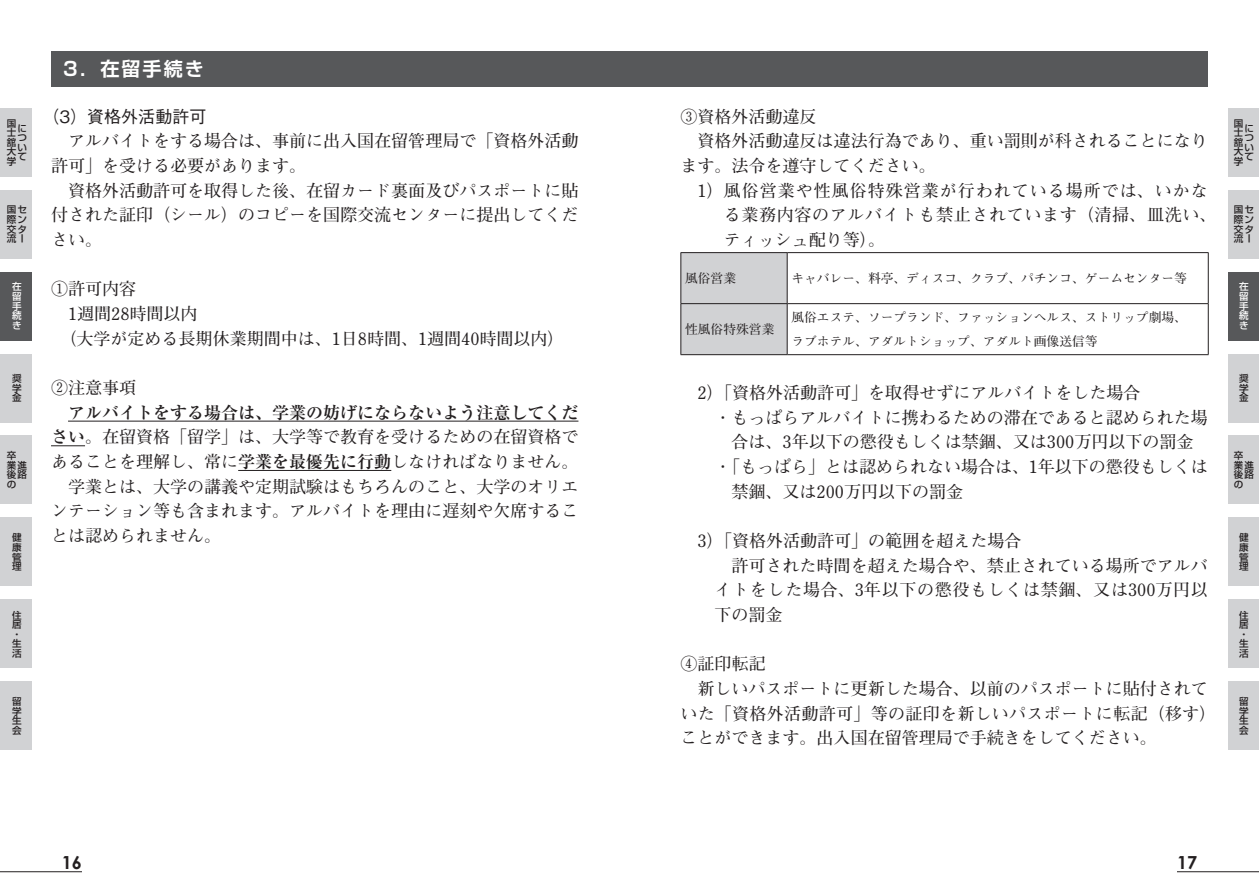
<style>
.page{position:relative;width:1259px;height:893px;background:#fff}
.page>*{position:absolute;margin:0;border:0;box-sizing:border-box;transform-origin:0 0}
.t1{font:700 19.2px "Shin Go Pro De";letter-spacing:.1em;color:#fff}
.t2{font:700 18px "Century Gothic";color:#231f20}
.t3{font:700 16.95px/24.6px "Futo Min A101 Pro";color:#231f20}
.t4{font:700 16.95px "Futo Min A101 Pro";letter-spacing:.04em;color:#231f20}
.t5{font:700 16.95px "Futo Min A101 Pro";letter-spacing:.02em;color:#231f20}
.t6{font:700 16.95px "Ryumin Pr 5";color:#231f20}
.t7{font:700 16.95px "Futo Min A101 Pro";letter-spacing:.06em;color:#231f20}
.t8{font:500 16.95px "Gothic BBB Pr 6 N";color:#231f20}
.t9{font:700 12.75px/24.6px "Futo Min A101 Pro";color:#231f20}
.t10{font:500 9.6px/9.6px "Shin Go Pro";color:#231f20;text-align:justify}
.t11{font:500 9.6px/9.6px "Shin Go Pro";color:#fff;text-align:justify}
.s1{font-family:"Ryumin Pr 5"}
</style>
<div class="page">
<hr style="left:1177px;top:871px;width:82px;height:1px;background:#231f20">
<hr style="left:0;top:871px;width:82px;height:1px;background:#231f20">
<div style="left:51px;top:51px;width:1157px;height:35px;background:#57585a"></div>
<div style="left:0;top:108px;width:31px;height:69px;background:#d1d2d4"></div>
<div style="left:1228px;top:108px;width:31px;height:69px;background:#d1d2d4"></div>
<div style="left:0;top:190px;width:31px;height:68px;background:#d1d2d4"></div>
<div style="left:1228px;top:190px;width:31px;height:68px;background:#d1d2d4"></div>
<div style="left:0;top:272px;width:31px;height:68px;background:#57585a"></div>
<div style="left:1228px;top:272px;width:31px;height:68px;background:#57585a"></div>
<div style="left:0;top:354px;width:31px;height:68px;background:#d1d2d4"></div>
<div style="left:1228px;top:354px;width:31px;height:68px;background:#d1d2d4"></div>
<div style="left:0;top:436px;width:31px;height:68px;background:#d1d2d4"></div>
<div style="left:1228px;top:436px;width:31px;height:68px;background:#d1d2d4"></div>
<div style="left:0;top:518px;width:31px;height:68px;background:#d1d2d4"></div>
<div style="left:1228px;top:518px;width:31px;height:68px;background:#d1d2d4"></div>
<div style="left:0;top:599px;width:31px;height:69px;background:#d1d2d4"></div>
<div style="left:1228px;top:599px;width:31px;height:69px;background:#d1d2d4"></div>
<div style="left:0;top:681px;width:31px;height:69px;background:#d1d2d4"></div>
<div style="left:1228px;top:681px;width:31px;height:69px;background:#d1d2d4"></div>
<div style="left:681px;top:253px;width:106px;height:101px;background:#d1d2d4"></div>
<hr style="left:680px;top:303px;width:107px;height:1px;background:#231f20">
<hr style="left:787px;top:303px;width:421px;height:1px;background:#231f20">
<hr style="left:787px;top:252px;width:421px;height:1px;background:#231f20">
<hr style="left:1208px;top:253px;width:1px;height:50px;background:#231f20">
<hr style="left:1208px;top:304px;width:1px;height:50px;background:#231f20">
<hr style="left:787px;top:354px;width:421px;height:1px;background:#231f20">
<hr style="left:680px;top:252px;width:107px;height:1px;background:#231f20">
<hr style="left:680px;top:253px;width:1px;height:50px;background:#231f20">
<hr style="left:787px;top:253px;width:1px;height:50px;background:#231f20">
<hr style="left:680px;top:304px;width:1px;height:50px;background:#231f20">
<hr style="left:787px;top:304px;width:1px;height:50px;background:#231f20">
<hr style="left:680px;top:354px;width:107px;height:1px;background:#231f20">
<hr style="left:68px;top:421px;width:510px;height:1px;background:#231f20">
<hr style="left:51px;top:445px;width:34px;height:1px;background:#231f20">
<hr style="left:238px;top:470px;width:153px;height:1px;background:#231f20">
<p class="t1" style="left:63px;top:53px;width:142px">3．在留手続き</p>
<p class="t8" style="left:43px;top:103px;width:165px">（3）資格外活動許可</p>
<p class="t3" style="left:51px;top:127px;width:529px;text-indent:17px">アルバイトをする場合は、事前に出入国在留管理局で「資格外活動許可」を受ける必要があります。</p>
<p class="t3" style="left:51px;top:176px;width:529px;text-align:justify;text-indent:17px">資格外活動許可を取得した後、在留カード裏面及びパスポートに貼付された証印（シール）のコピーを国際交流センターに提出してください。</p>
<p class="t3" style="left:51px;top:275px;width:87px">①許可内容</p>
<p class="t3" style="left:68px;top:299px;width:131px">1週間28時間以内</p>
<p class="t3" style="left:60px;top:324px;width:506px">（大学が定める長期休業期間中は、1日8時間、1週間40時間以内）</p>
<p class="t3" style="left:51px;top:373px;width:87px">②注意事項</p>
<p class="t6" style="left:68px;top:399px;width:512px">アルバイトをする場合は、学業の妨げにならないよう注意してくだ</p>
<p class="t3" style="left:51px;top:423px;width:529px"><span class="s1">さい</span>。在留資格「留学」は、大学等で教育を受けるための在留資格で</p>
<p class="t3" style="left:51px;top:447px;width:529px">あることを理解し、常に<span class="s1">学業を最優先に行動</span>しなければなりません。</p>
<p class="t3" style="left:68px;top:472px;width:512px">学業とは、大学の講義や定期試験はもちろんのこと、大学のオリエ</p>
<p class="t3" style="left:51px;top:497px;width:529px">ンテーション等も含まれます。アルバイトを理由に遅刻や欠席するこ</p>
<p class="t3" style="left:51px;top:521px;width:172px">とは認められません。</p>
<p class="t3" style="left:680px;top:102px;width:138px">③資格外活動違反</p>
<p class="t3" style="left:697px;top:127px;width:512px">資格外活動違反は違法行為であり、重い罰則が科されることになり</p>
<p class="t3" style="left:680px;top:151px;width:257px">ます。法令を遵守してください。</p>
<p class="t7" style="left:697px;top:177px;width:512px">1）風俗営業や性風俗特殊営業が行われている場所では、いかな</p>
<p class="t4" style="left:723px;top:202px;width:494px">る業務内容のアルバイトも禁止されています（清掃、皿洗い、</p>
<p class="t3" style="left:723px;top:225px;width:163px">ティッシュ配り等）。</p>
<p class="t9" style="left:685px;top:264px;width:53px">風俗営業</p>
<p class="t9" style="left:791px;top:264px;width:397px">キャバレー、料亭、ディスコ、クラブ、パチンコ、ゲームセンター等</p>
<p class="t9" style="left:685px;top:315px;width:91px">性風俗特殊営業</p>
<p class="t10" style="left:7px;top:117px;width:11px">国士舘大学</p>
<p class="t10" style="left:7px;top:204px;width:21px">国セ際ン交タ流ー</p>
<p class="t10" style="left:1233px;top:204px;width:21px">国セ際ン交タ流ー</p>
<p class="t10" style="left:1233px;top:117px;width:11px">国士舘大学</p>
<p class="t10" style="left:17px;top:122px;width:11px">について</p>
<p class="t10" style="left:1244px;top:122px;width:11px">について</p>
<p class="t11" style="left:12px;top:281px;width:11px">在留手続き</p>
<p class="t11" style="left:1239px;top:281px;width:11px">在留手続き</p>
<p class="t9" style="left:791px;top:303px;width:397px">風俗エステ、ソープランド、ファッションヘルス、ストリップ劇場、ラブホテル、アダルトショップ、アダルト画像送信等</p>
<p class="t3" style="left:697px;top:378px;width:444px">2）「資格外活動許可」を取得せずにアルバイトをした場合</p>
<p class="t3" style="left:714px;top:403px;width:495px">・もっぱらアルバイトに携わるための滞在であると認められた場</p>
<p class="t3" style="left:731px;top:427px;width:463px">合は、3年以下の懲役もしくは禁錮、又は300万円以下の罰金</p>
<p class="t3" style="left:714px;top:452px;width:495px">・「もっぱら」とは認められない場合は、1年以下の懲役もしくは</p>
<p class="t3" style="left:731px;top:477px;width:233px">禁錮、又は200万円以下の罰金</p>
<p class="t3" style="left:697px;top:526px;width:325px">3）「資格外活動許可」の範囲を超えた場合</p>
<p class="t3" style="left:731px;top:551px;width:478px">許可された時間を超えた場合や、禁止されている場所でアルバ</p>
<p class="t4" style="left:714px;top:577px;width:495px">イトをした場合、3年以下の懲役もしくは禁錮、又は300万円以</p>
<p class="t3" style="left:714px;top:600px;width:70px">下の罰金</p>
<p class="t3" style="left:680px;top:649px;width:87px">④証印転記</p>
<p class="t3" style="left:697px;top:674px;width:512px">新しいパスポートに更新した場合、以前のパスポートに貼付されて</p>
<p class="t5" style="left:680px;top:700px;width:537px">いた「資格外活動許可」等の証印を新しいパスポートに転記（移す）</p>
<p class="t3" style="left:680px;top:723px;width:478px">ことができます。出入国在留管理局で手続きをしてください。</p>
<p class="t10" style="left:12px;top:372px;width:11px">奨学金</p>
<p class="t10" style="left:1239px;top:372px;width:11px">奨学金</p>
<p class="t10" style="left:7px;top:450px;width:11px">卒</p>
<p class="t10" style="left:7px;top:478px;width:11px">の</p>
<p class="t10" style="left:1233px;top:450px;width:11px">卒</p>
<p class="t10" style="left:1233px;top:478px;width:11px">の</p>
<p class="t10" style="left:7px;top:459px;width:22px">業進後路</p>
<p class="t10" style="left:1233px;top:459px;width:22px">業進後路</p>
<p class="t10" style="left:12px;top:532px;width:11px">健康管理</p>
<p class="t10" style="left:1239px;top:532px;width:11px">健康管理</p>
<p class="t10" style="left:12px;top:609px;width:11px;text-align:left">住居・生活</p>
<p class="t10" style="left:1239px;top:609px;width:11px;text-align:left">住居・生活</p>
<p class="t10" style="left:12px;top:696px;width:11px">留学生会</p>
<p class="t10" style="left:1239px;top:696px;width:11px">留学生会</p>
<p class="t2" style="left:62px;top:851px;width:22px">16</p>
<p class="t2" style="left:1177px;top:851px;width:22px">17</p>
</div>
